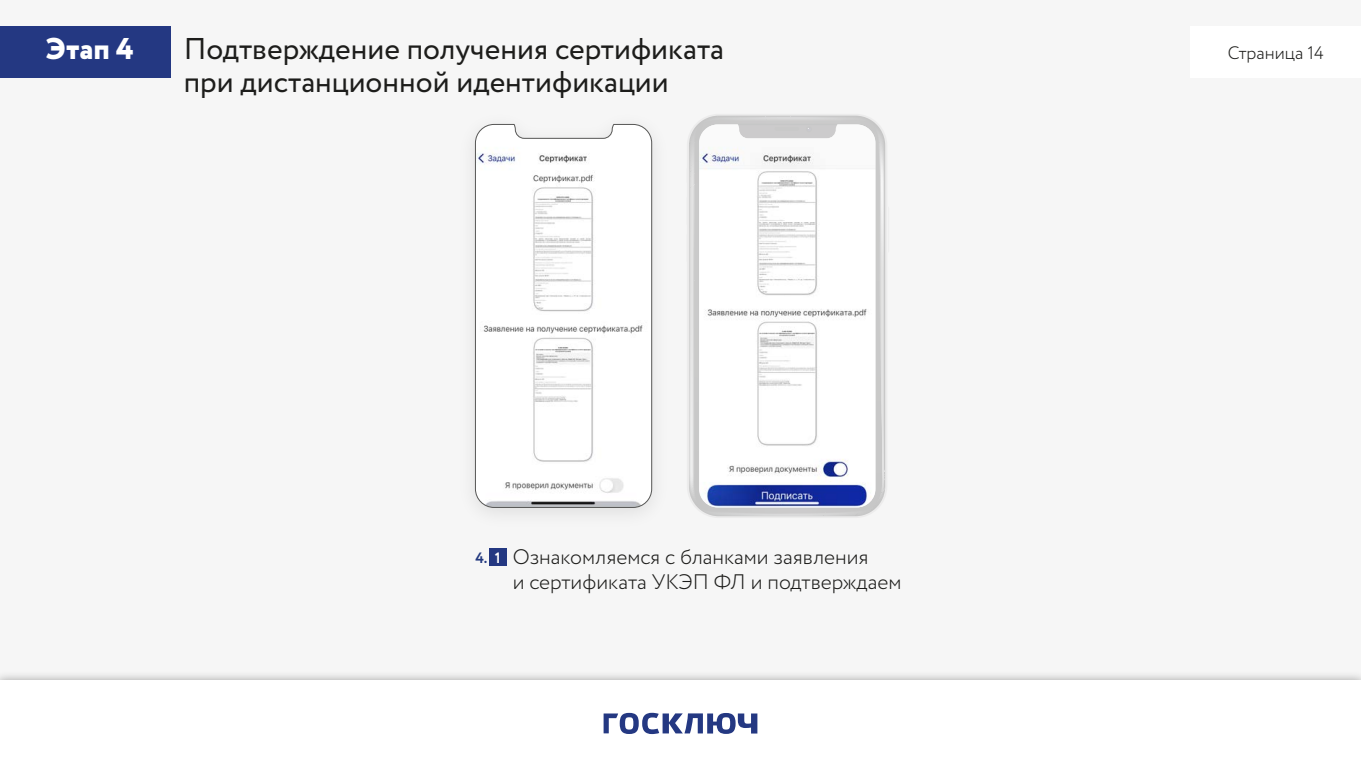
<style>
.page{position:relative;width:1361px;height:766px;background:#fff}
.page>*{position:absolute;margin:0;border:0;box-sizing:border-box;transform-origin:0 0}
.t1{font:30px/33px "Circe";color:#1d1d1b}
.t2{font:800 30px "Circe";color:#fff}
.t3{font:300 21px/25.2px "Circe";color:#1d1d1b}
.t4{font:300 18px "Circe";color:#1d1d1b}
.t5{font:700 15px "Circe";color:#23397f}
.s1{color:#fff}
</style>
<div class="page">
<div style="left:0;top:0;width:1361px;height:765px;background:#f6f6f6"></div>
<div style="left:0;top:26px;width:170px;height:51px;background:#243882"></div>
<div style="left:0;top:680px;width:1361px;height:85px;background:#fff"></div>
<svg style="left:603px;top:712px;width:154px;height:21px"></svg>
<div style="left:1191px;top:26px;width:170px;height:51px;background:#fff"></div>
<div style="left:489px;top:548px;width:17px;height:17px;background:#243882"></div>
<div style="left:687px;top:114px;width:200px;height:404px;background:#e3e3e3;border-radius:32px"></div>
<svg style="left:689px;top:116px;width:196px;height:400px"></svg>
<img style="left:699px;top:124px;width:176px;height:383px">
<img style="left:473px;top:123px;width:181px;height:391px">
<svg style="left:475px;top:124px;width:177px;height:383px"></svg>
<p class="t2" style="left:46px;top:28px;width:89px">Этап 4</p>
<p class="t4" style="left:1228px;top:41px;width:97px">Страница 14</p>
<p class="t1" style="left:184px;top:34px;width:542px">Подтверждение получения сертификата при дистанционной идентификации</p>
<p class="t5" style="left:475px;top:547px;width:27px">4. <span class="s1">1</span></p>
<p class="t3" style="left:513px;top:544px;width:390px">Ознакомляемся с бланками заявления<br>и сертификата УКЭП ФЛ и подтверждаем</p>
</div>
